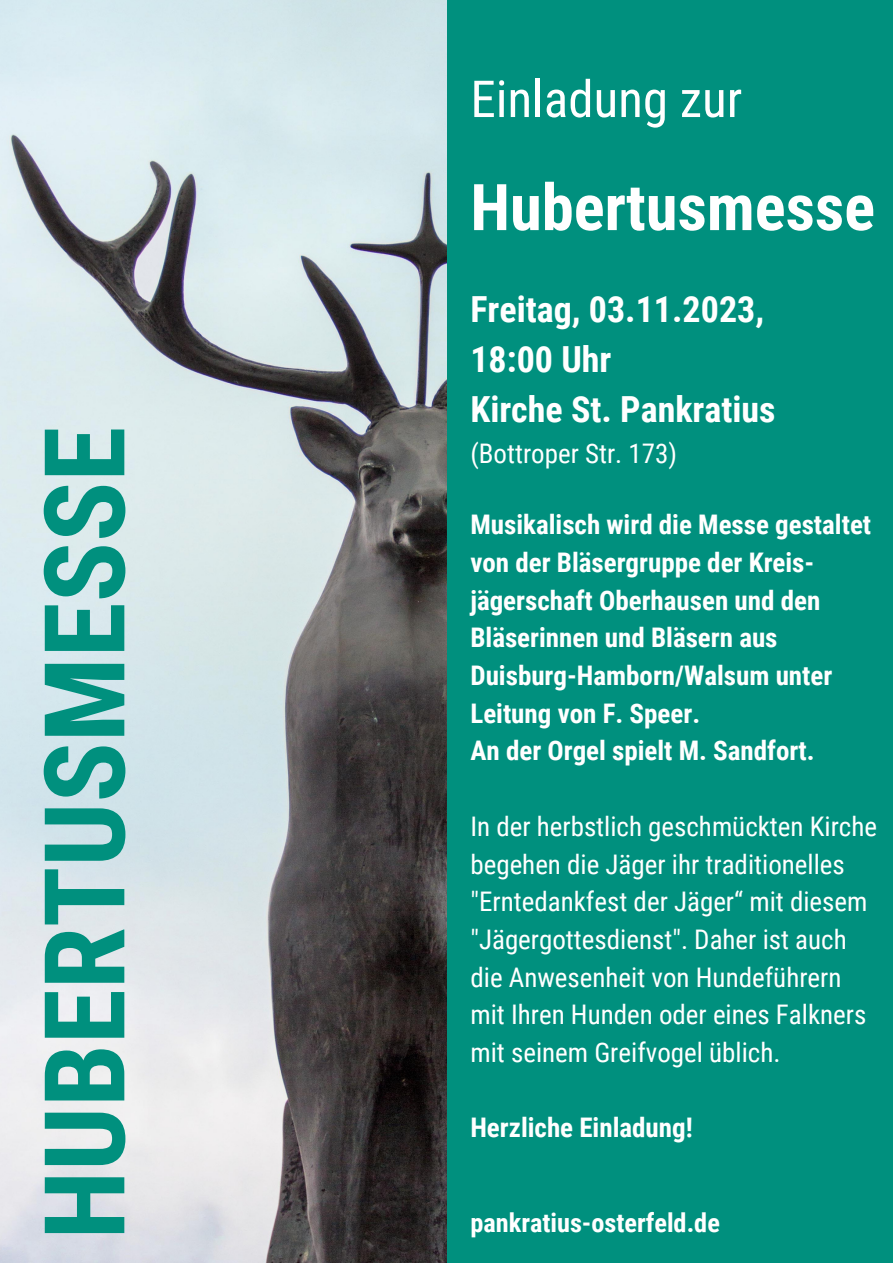
<style>
.page{position:relative;width:893px;height:1263px;background:#00907e}
.page>*{position:absolute;margin:0;border:0;box-sizing:border-box;transform-origin:0 0}
.t1{font:700 111.9px "Roboto Condensed";color:#00907e}
.t2{font:700 64.5px "Roboto Condensed";color:#fff}
.t3{font:51px "Roboto Condensed";color:#fff}
.t4{font:700 35.92px "Roboto Condensed";color:#fff}
.t5{font:27px/37.7px "Roboto Condensed";color:#fff}
.t6{font:700 27px/37.7px "Roboto Condensed";color:#fff}
.t7{font:26.92px "Roboto Condensed";color:#fff}
.t8{font:700 26.25px "Roboto Condensed";color:#fff}
</style>
<div class="page">
<img style="left:0;top:0;width:446px;height:1263px">
<p class="t1" style="left:21px;top:1239px;width:814px;rotate:-90deg">HUBERTUSMESSE</p>
<p class="t3" style="left:470px;top:70px;width:273px">Einladung zur</p>
<p class="t2" style="left:470px;top:170px;width:406px">Hubertusmesse</p>
<p class="t4" style="left:470px;top:289px;width:295px">Freitag, 03.11.2023,</p>
<p class="t4" style="left:470px;top:339px;width:143px">18:00 Uhr</p>
<p class="t4" style="left:470px;top:389px;width:307px">Kirche St. Pankratius</p>
<p class="t7" style="left:470px;top:438px;width:208px">(Bottroper Str. 173)</p>
<p class="t6" style="left:470px;top:506px;width:402px">Musikalisch wird die Messe gestaltet von der Bläsergruppe der Kreis&shy;jägerschaft Oberhausen und den<br>Bläserinnen und Bläsern aus<br>Duisburg-Hamborn/Walsum unter<br>Leitung von F. Speer.</p>
<p class="t6" style="left:470px;top:732px;width:346px">An der Orgel spielt M. Sandfort.</p>
<p class="t5" style="left:470px;top:808px;width:408px">In der herbstlich geschmückten Kirche begehen die Jäger ihr traditionelles "Erntedankfest der Jäger“ mit diesem "Jägergottesdienst". Daher ist auch die Anwesenheit von Hundeführern mit Ihren Hunden oder eines Falkners mit seinem Greifvogel üblich.</p>
<p class="t6" style="left:470px;top:1109px;width:224px">Herzliche Einladung!</p>
<p class="t8" style="left:470px;top:1207px;width:251px">pankratius-osterfeld.de</p>
</div>
